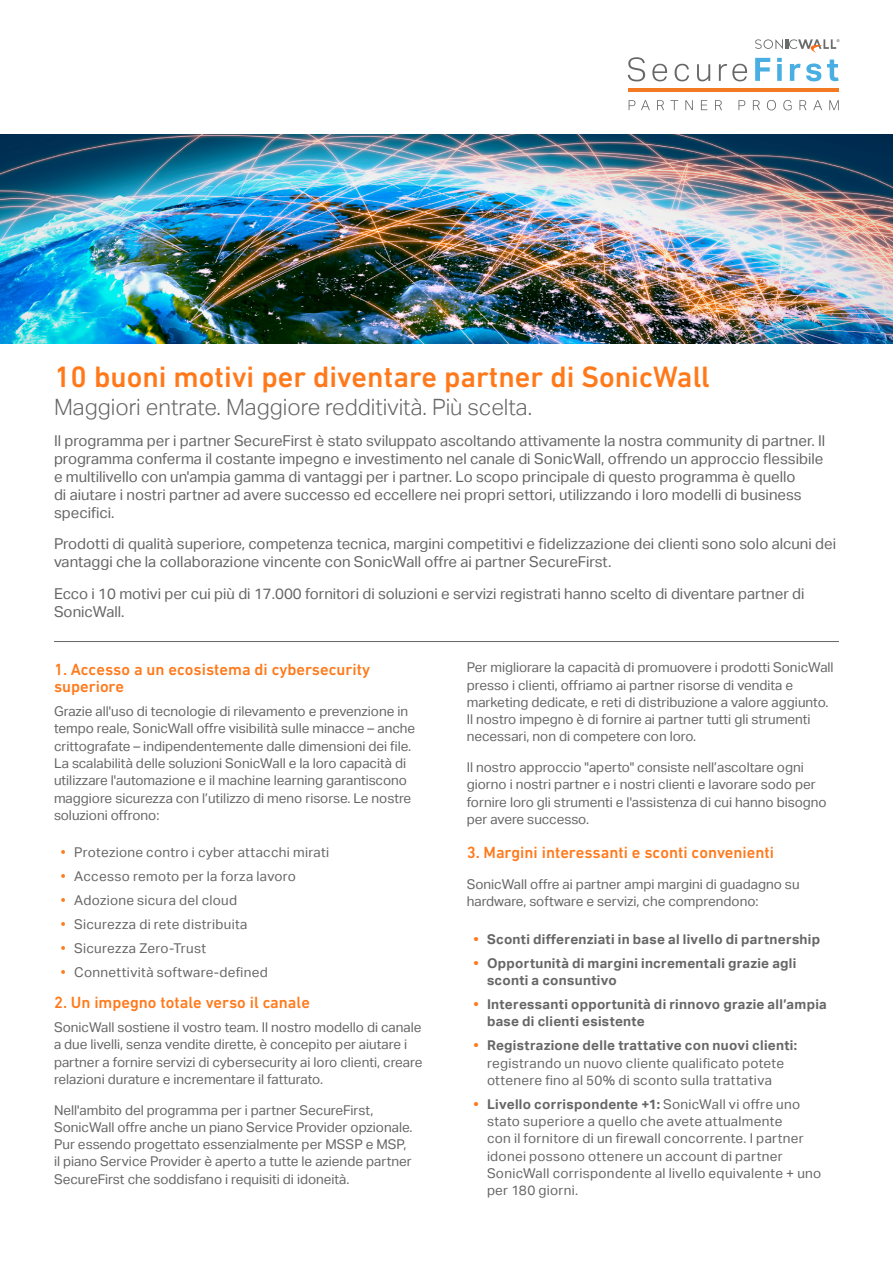
<style>
.page{position:relative;width:893px;height:1263px;background:#fff}
.page>*{position:absolute;margin:0;border:0;box-sizing:border-box;transform-origin:0 0}
.t1{font:500 30px "DIN Next LT Pro";color:#ff791a}
.t2{font:300 22.5px "Aktiv Grotesk";color:#666}
.t3{font:500 16.5px/17.2px "DIN Next LT Pro";color:#ff791a}
.t4{font:15px/18px "Aktiv Grotesk";color:#666}
.t5{font:13.5px/17.2px "Aktiv Grotesk";color:#666}
.t6{font:13.5px/17.2px "Aktiv Grotesk";letter-spacing:.02em;color:#666}
.t7{font:700 13.5px/17.2px "Aktiv Grotesk";letter-spacing:.02em;color:#666}
.t8{font:13.5px "Aktiv Grotesk";letter-spacing:.025em;color:#666}
.s1{color:#ff791a}
.s2{font-weight:700;color:#ff791a}
.s3{font-weight:700}
</style>
<div class="page">
<img style="left:0;top:135px;width:893px;height:208px">
<hr style="left:54px;top:641px;width:785px;height:1px;background:#65656a">
<svg style="left:628px;top:57px;width:17px;height:24px"></svg>
<svg style="left:652px;top:64px;width:15px;height:17px"></svg>
<svg style="left:675px;top:64px;width:14px;height:17px"></svg>
<svg style="left:697px;top:64px;width:13px;height:17px"></svg>
<svg style="left:719px;top:64px;width:28px;height:17px"></svg>
<svg style="left:755px;top:39px;width:85px;height:42px"></svg>
<hr style="left:628px;top:89px;width:211px;height:3px;background:#f47923">
<svg style="left:629px;top:100px;width:6px;height:10px"></svg>
<svg style="left:641px;top:100px;width:9px;height:10px"></svg>
<svg style="left:657px;top:100px;width:7px;height:10px"></svg>
<svg style="left:670px;top:100px;width:8px;height:10px"></svg>
<svg style="left:685px;top:100px;width:8px;height:10px"></svg>
<svg style="left:701px;top:100px;width:6px;height:10px"></svg>
<svg style="left:715px;top:100px;width:7px;height:10px"></svg>
<svg style="left:738px;top:100px;width:7px;height:10px"></svg>
<svg style="left:753px;top:100px;width:7px;height:10px"></svg>
<svg style="left:767px;top:100px;width:9px;height:10px"></svg>
<svg style="left:783px;top:100px;width:9px;height:10px"></svg>
<svg style="left:799px;top:100px;width:7px;height:10px"></svg>
<svg style="left:813px;top:100px;width:9px;height:10px"></svg>
<svg style="left:829px;top:100px;width:10px;height:10px"></svg>
<h1 class="t1" style="left:54px;top:359px;width:657px">10 buoni motivi per diventare partner di SonicWall</h1>
<h2 class="t2" style="left:54px;top:394px;width:480px">Maggiori entrate. Maggiore redditività. Più scelta.</h2>
<p class="t4" style="left:54px;top:431px;width:773px">Il programma per i partner SecureFirst è stato sviluppato ascoltando attivamente la nostra community di partner. Il programma conferma il costante impegno e investimento nel canale di SonicWall, offrendo un approccio flessibile e multilivello con un'ampia gamma di vantaggi per i partner. Lo scopo principale di questo programma è quello<br>di aiutare i nostri partner ad avere successo ed eccellere nei propri settori, utilizzando i loro modelli di business specifici.</p>
<p class="t4" style="left:54px;top:535px;width:784px">Prodotti di qualità superiore, competenza tecnica, margini competitivi e fidelizzazione dei clienti sono solo alcuni dei vantaggi che la collaborazione vincente con SonicWall offre ai partner SecureFirst.</p>
<p class="t4" style="left:54px;top:584px;width:752px">Ecco i 10 motivi per cui più di 17.000 fornitori di soluzioni e servizi registrati hanno scelto di diventare partner di<br>SonicWall.</p>
<p class="t3" style="left:54px;top:661px;width:318px">1. Accesso a un ecosistema di cybersecurity superiore</p>
<p class="t5" style="left:54px;top:703px;width:363px">Grazie all'uso di tecnologie di rilevamento e prevenzione in tempo reale, SonicWall offre visibilità sulle minacce – anche crittografate – indipendentemente dalle dimensioni dei file.<br>La scalabilità delle soluzioni SonicWall e la loro capacità di utilizzare l'automazione e il machine learning garantiscono maggiore sicurezza con l’utilizzo di meno risorse. Le nostre soluzioni offrono:</p>
<p class="t6" style="left:61px;top:844px;width:270px"><span class="s1">•</span> Protezione contro i cyber attacchi mirati</p>
<p class="t6" style="left:61px;top:868px;width:237px"><span class="s1">•</span> Accesso remoto per la forza lavoro</p>
<p class="t6" style="left:61px;top:892px;width:178px"><span class="s1">•</span> Adozione sicura del cloud</p>
<p class="t6" style="left:61px;top:916px;width:188px"><span class="s1">•</span> Sicurezza di rete distribuita</p>
<p class="t6" style="left:61px;top:940px;width:147px"><span class="s1">•</span> Sicurezza Zero-Trust</p>
<p class="t8" style="left:61px;top:965px;width:209px"><span class="s1">•</span> Connettività software-defined</p>
<p class="t3" style="left:54px;top:994px;width:257px">2. Un impegno totale verso il canale</p>
<p class="t5" style="left:54px;top:1019px;width:370px">SonicWall sostiene il vostro team. Il nostro modello di canale a due livelli, senza vendite dirette, è concepito per aiutare i partner a fornire servizi di cybersecurity ai loro clienti, creare relazioni durature e incrementare il fatturato.</p>
<p class="t5" style="left:54px;top:1101px;width:360px">Nell'ambito del programma per i partner SecureFirst, SonicWall offre anche un piano Service Provider opzionale.<br>Pur essendo progettato essenzialmente per MSSP e MSP, il piano Service Provider è aperto a tutte le aziende partner SecureFirst che soddisfano i requisiti di idoneità.</p>
<p class="t5" style="left:467px;top:659px;width:368px">Per migliorare la capacità di promuovere i prodotti SonicWall presso i clienti, offriamo ai partner risorse di vendita e marketing dedicate, e reti di distribuzione a valore aggiunto.<br>Il nostro impegno è di fornire ai partner tutti gli strumenti necessari, non di competere con loro.</p>
<p class="t5" style="left:467px;top:759px;width:361px">Il nostro approccio "aperto" consiste nell’ascoltare ogni giorno i nostri partner e i nostri clienti e lavorare sodo per fornire loro gli strumenti e l'assistenza di cui hanno bisogno per avere successo.</p>
<p class="t3" style="left:467px;top:844px;width:309px">3. Margini interessanti e sconti convenienti</p>
<p class="t5" style="left:467px;top:876px;width:334px">SonicWall offre ai partner ampi margini di guadagno su hardware, software e servizi, che comprendono:</p>
<p class="t7" style="left:473px;top:930px;width:348px"><span class="s1">•</span> Sconti differenziati in base al livello di partnership</p>
<p class="t7" style="left:487px;top:954px;width:311px;text-indent:-14px"><span class="s1">•</span> Opportunità di margini incrementali grazie agli sconti a consuntivo</p>
<p class="t7" style="left:487px;top:996px;width:341px;text-indent:-14px"><span class="s1">•</span> Interessanti opportunità di rinnovo grazie all’ampia base di clienti esistente</p>
<p class="t6" style="left:487px;top:1037px;width:312px;text-indent:-14px"><span class="s2">•</span> <span class="s3">Registrazione delle trattative con nuovi clienti: </span>registrando un nuovo cliente qualificato potete ottenere fino al 50% di sconto sulla trattativa</p>
<p class="t6" style="left:487px;top:1095px;width:336px;text-indent:-14px"><span class="s2">•</span> <span class="s3">Livello corrispondente +1:</span> SonicWall vi offre uno stato superiore a quello che avete attualmente<br>con il fornitore di un firewall concorrente. I partner idonei possono ottenere un account di partner SonicWall corrispondente al livello equivalente + uno per 180 giorni.</p>
</div>
